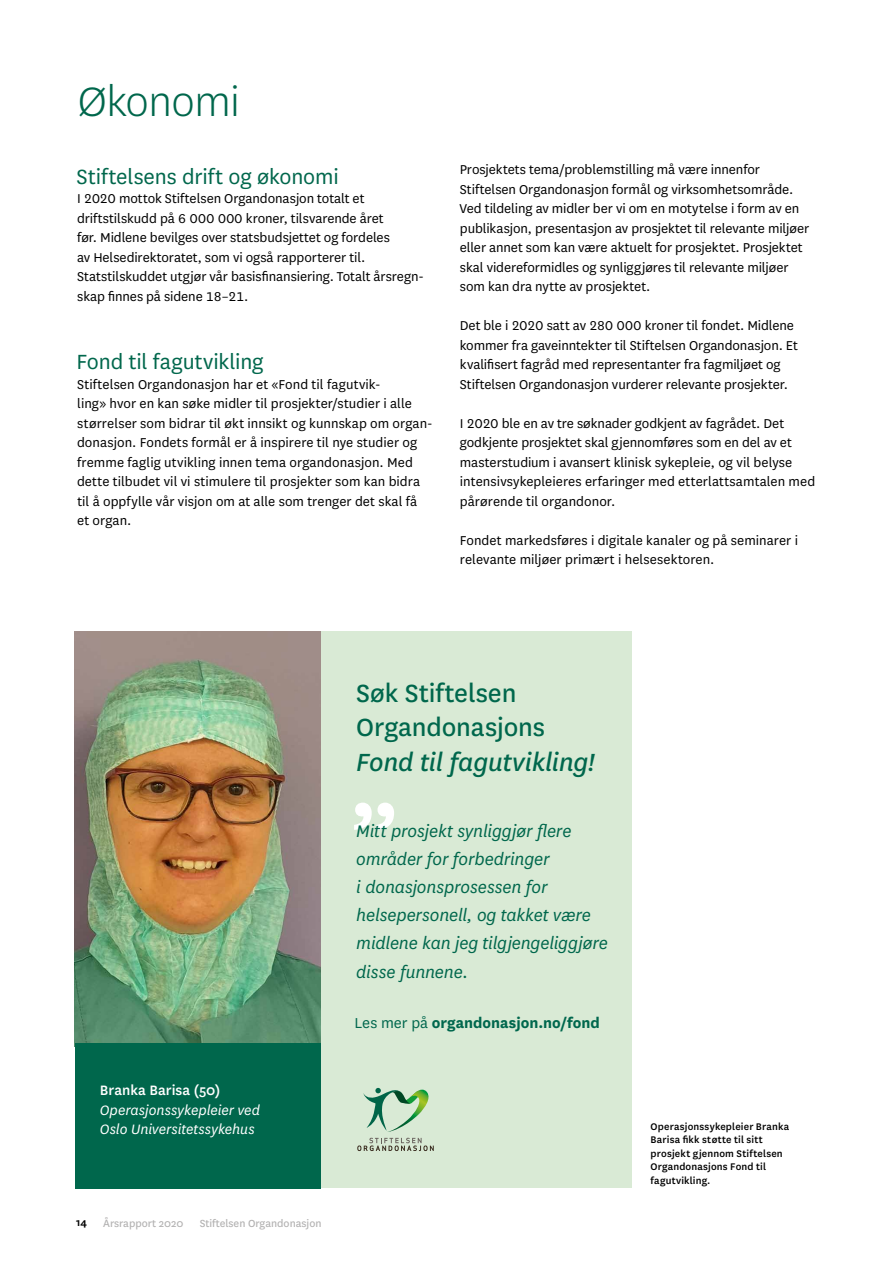
<style>
.page{position:relative;width:893px;height:1263px;background:#fff}
.page>*{position:absolute;margin:0;border:0;box-sizing:border-box;transform-origin:0 0}
.t1{font:116.1px "National";color:#fff}
.t2{font:300 48px "National";letter-spacing:-.01em;color:#00674c}
.t3{font:28.95px/34.8px "National";letter-spacing:-.005em;color:#00674c}
.t4{font:italic 28.95px "National";letter-spacing:-.01em;color:#00674c}
.t5{font:24px "National";letter-spacing:-.005em;color:#00674c}
.t6{font:italic 19.65px/28px "National";letter-spacing:-.005em;color:#00674c}
.t7{font:700 16.8px "National";color:#00674d}
.t8{font:italic 15.9px/19.6px "National";color:#fff}
.t9{font:500 15.9px "National";color:#fff}
.t10{font:15px/19.5px "National";color:#000}
.t11{font:12px "National";color:#b3b2b2}
.t12{font:600 12px "National";color:#000}
.t13{font:500 11.25px/13.5px "National";letter-spacing:.015em;color:#000}
.s1{font-weight:400}
</style>
<div class="page">
<div style="left:75px;top:632px;width:557px;height:556px;background:#d9ead5"></div>
<img style="left:75px;top:632px;width:245px;height:411px">
<svg style="left:363px;top:1088px;width:66px;height:44px"></svg>
<svg style="left:357px;top:1138px;width:77px;height:13px"></svg>
<div style="left:75px;top:1043px;width:245px;height:145px;background:#00674c"></div>
<h2 class="t2" style="left:78px;top:71px;width:164px">Økonomi</h2>
<h3 class="t5" style="left:77px;top:161px;width:264px">Stiftelsens drift og økonomi</h3>
<p class="t10" style="left:77px;top:188px;width:348px">I 2020 mottok Stiftelsen Organdonasjon totalt et driftstilskudd på 6 000 000 kroner, tilsvarende året<br>før. Midlene bevilges over statsbudsjettet og fordeles<br>av Helsedirektoratet, som vi også rapporterer til.<br>Statstilskuddet utgjør vår basisfinansiering. Totalt årsregn&shy;skap finnes på sidene 18–21.</p>
<h3 class="t5" style="left:76px;top:346px;width:189px">Fond til fagutvikling</h3>
<p class="t10" style="left:77px;top:374px;width:357px">Stiftelsen Organdonasjon har et «Fond til fagutvik-<br>ling» hvor en kan søke midler til prosjekter/studier i alle størrelser som bidrar til økt innsikt og kunnskap om organ&shy;donasjon. Fondets formål er å inspirere til nye studier og fremme faglig utvikling innen tema organdonasjon. Med dette tilbudet vil vi stimulere til prosjekter som kan bidra til å oppfylle vår visjon om at alle som trenger det skal få et organ.</p>
<p class="t10" style="left:460px;top:159px;width:351px">Prosjektets tema/problemstilling må være innenfor Stiftelsen Organdonasjon formål og virksomhetsområde.<br>Ved tildeling av midler ber vi om en motytelse i form av en publikasjon, presentasjon av prosjektet til relevante miljøer eller annet som kan være aktuelt for prosjektet. Prosjektet skal videreformidles og synliggjøres til relevante miljøer som kan dra nytte av prosjektet.</p>
<p class="t10" style="left:460px;top:315px;width:340px">Det ble i 2020 satt av 280 000 kroner til fondet. Midlene kommer fra gaveinntekter til Stiftelsen Organdonasjon. Et kvalifisert fagråd med representanter fra fagmiljøet og Stiftelsen Organdonasjon vurderer relevante prosjekter.</p>
<p class="t10" style="left:460px;top:413px;width:357px">I 2020 ble en av tre søknader godkjent av fagrådet. Det godkjente prosjektet skal gjennomføres som en del av et masterstudium i avansert klinisk sykepleie, og vil belyse intensivsykepleieres erfaringer med etterlattsamtalen med pårørende til organdonor.</p>
<p class="t10" style="left:460px;top:530px;width:340px">Fondet markedsføres i digitale kanaler og på seminarer i relevante miljøer primært i helsesektoren.</p>
<h3 class="t3" style="left:356px;top:674px;width:190px">Søk Stiftelsen<br>Organdonasjons</h3>
<h3 class="t4" style="left:356px;top:744px;width:240px">Fond til fagutvikling!</h3>
<p class="t9" style="left:100px;top:1079px;width:122px">Branka Barisa (50)</p>
<p class="t8" style="left:100px;top:1099px;width:162px">Operasjonssykepleier ved<br>Oslo Universitetssykehus</p>
<p class="t12" style="left:76px;top:1214px;width:12px">14</p>
<p class="t11" style="left:103px;top:1215px;width:82px">Årsrapport 2020</p>
<p class="t11" style="left:200px;top:1215px;width:123px">Stiftelsen Organdonasjon</p>
<h1 class="t1" style="left:350px;top:768px;width:50px">”</h1>
<h3 class="t6" style="left:356px;top:816px;width:253px">Mitt prosjekt synliggjør flere områder for forbedringer<br>i donasjonsprosessen for helsepersonell, og takket være midlene kan jeg tilgjengeliggjøre disse funnene.</h3>
<p class="t7" style="left:355px;top:1011px;width:247px"><span class="s1">Les mer på</span> organdonasjon.no/fond</p>
<p class="t13" style="left:651px;top:1119px;width:140px">Operasjonssykepleier Branka<br>Barisa fikk støtte til sitt prosjekt gjennom Stiftelsen<br>Organdonasjons Fond til fagutvikling.</p>
</div>
